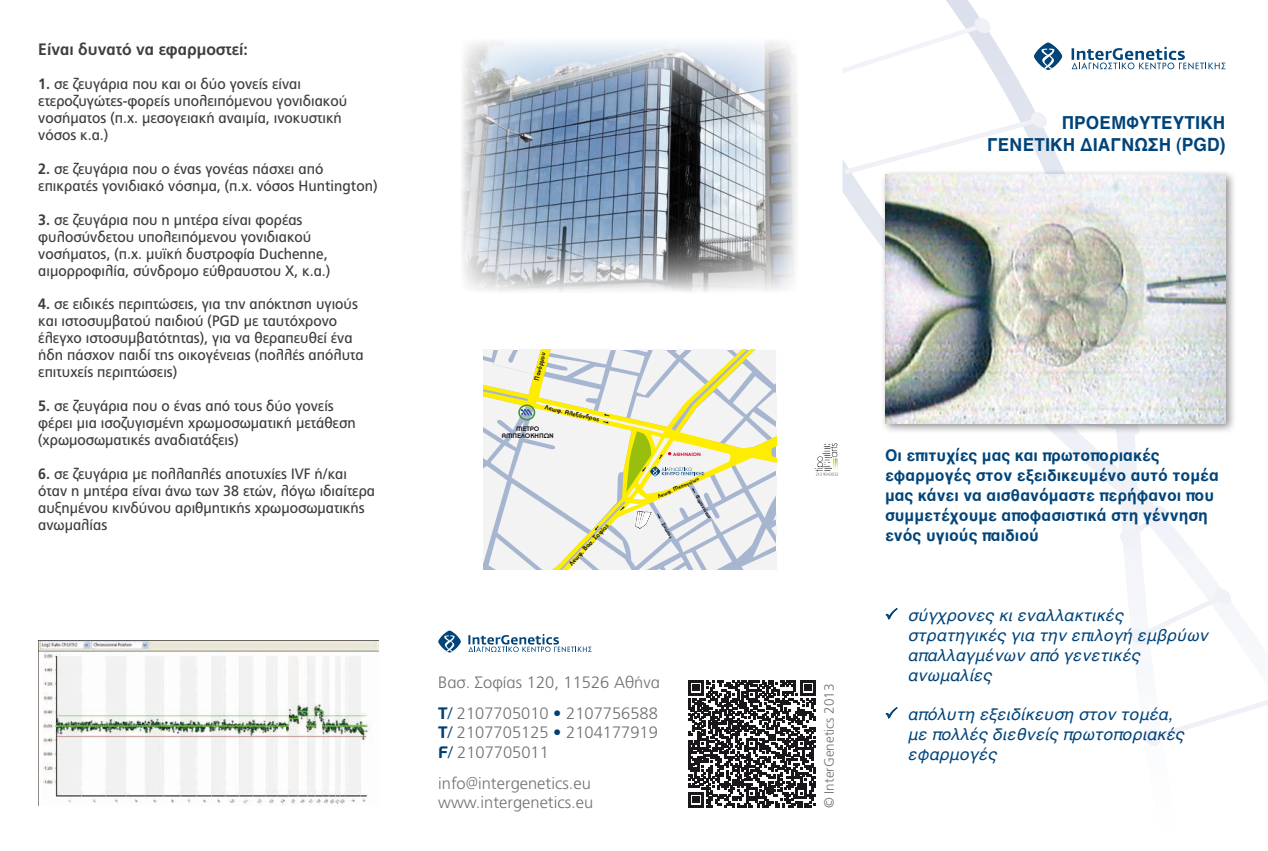
<style>
.page{position:relative;width:1268px;height:851px;background:#fff}
.page>*{position:absolute;margin:0;border:0;box-sizing:border-box;transform-origin:0 0}
.t1{font:700 18.3px/21.9px "Helvetica";color:#00447a;text-align:right;scale:.95 1}
.t2{font:italic 16.5px/19.8px "Helvetica";color:#00447a}
.t3{font:700 16.5px/19.8px "Helvetica";color:#00447a}
.t4{font:300 16.5px/19.8px "PF Catalog";color:#707173}
.t5{font:700 16.5px "PF Catalog";color:#3e3e40;scale:.95 1}
.t6{font:15px/17px "PF Catalog";color:#3e3e40;scale:.95 1}
.t7{font:300 13.5px "PF Catalog";color:#707173}
.t8{font:700 6.9px "PF Universal";color:#1a171c;scale:.95 1}
.t9{font:700 6.75px "PF Universal";color:#1a171c}
.t10{font:700 6.45px/7.8px "PF Universal";color:#1a171c;text-align:center;scale:1.06 1}
.t11{font:700 5.4px "PF Universal";color:#1a171c;scale:1.04 1}
.t12{font:700 5.1px "PF Universal";color:#1a171c}
.t13{font:700 4.8px "PF Transport";color:#e2001a;scale:1.06 1}
.s1{font-weight:700}
.s2{font-family:"PF Beau Sans Pro";font-weight:700;color:#003f73}
.s3{color:#003f73}
</style>
<div class="page">
<svg style="left:842px;top:0;width:399px;height:709px"></svg>
<svg style="left:842px;top:17px;width:149px;height:74px"></svg>
<svg style="left:842px;top:111px;width:205px;height:66px"></svg>
<svg style="left:1043px;top:434px;width:96px;height:2px"></svg>
<svg style="left:1119px;top:505px;width:49px;height:41px"></svg>
<svg style="left:1129px;top:587px;width:102px;height:58px"></svg>
<svg style="left:1142px;top:689px;width:125px;height:57px"></svg>
<svg style="left:483px;top:349px;width:293px;height:220px"></svg>
<svg style="left:688px;top:680px;width:127px;height:127px"></svg>
<svg style="left:438px;top:630px;width:23px;height:22px"></svg>
<svg style="left:468px;top:634px;width:123px;height:18px"></svg>
<img style="left:462px;top:41px;width:335px;height:251px">
<svg style="left:815px;top:443px;width:23px;height:32px"></svg>
<svg style="left:842px;top:0;width:78px;height:3px"></svg>
<svg style="left:1033px;top:43px;width:29px;height:27px"></svg>
<svg style="left:1071px;top:47px;width:154px;height:22px"></svg>
<div style="left:879px;top:169px;width:357px;height:265px;background:#1a171c;opacity:.5"></div>
<img style="left:884px;top:174px;width:341px;height:249px">
<img style="left:38px;top:640px;width:340px;height:165px">
<svg style="left:884px;top:607px;width:13px;height:13px"></svg>
<svg style="left:884px;top:706px;width:13px;height:13px"></svg>
<p class="t5" style="left:38px;top:40px;width:222px">Είναι δυνατό να εφαρμοστεί:</p>
<p class="t6" style="left:38px;top:75px;width:326px"><span class="s1">1.</span> σε ζευγάρια που και οι δύο γονείς είναι ετεροζυγώτες-φορείς υπολειπόμενου γονιδιακού νοσήματος (π.χ. μεσογειακή αναιμία, ινοκυστική νόσος κ.α.)</p>
<p class="t6" style="left:38px;top:160px;width:358px"><span class="s1">2.</span> σε ζευγάρια που ο ένας γονέας πάσχει από επικρατές γονιδιακό νόσημα, (π.χ. νόσος Huntington)</p>
<p class="t6" style="left:38px;top:211px;width:309px"><span class="s1">3.</span> σε ζευγάρια που η μητέρα είναι φορέας φυλοσύνδετου υπολειπόμενου γονιδιακού νοσήματος, (π.χ. μυϊκή δυστροφία Duchenne, αιμορροφιλία, σύνδρομο εύθραυστου Χ, κ.α.)</p>
<p class="t6" style="left:38px;top:296px;width:344px"><span class="s1">4.</span> σε ειδικές περιπτώσεις, για την απόκτηση υγιούς και ιστοσυμβατού παιδιού (PGD με ταυτόχρονο έλεγχο ιστοσυμβατότητας), για να θεραπευθεί ένα ήδη πάσχον παιδί της οικογένειας (πολλές απόλυτα επιτυχείς περιπτώσεις)</p>
<p class="t6" style="left:38px;top:397px;width:335px"><span class="s1">5.</span> σε ζευγάρια που ο ένας από τους δύο γονείς φέρει μια ισοζυγισμένη χρωμοσωματική μετάθεση (χρωμοσωματικές αναδιατάξεις)</p>
<p class="t6" style="left:38px;top:465px;width:356px"><span class="s1">6.</span> σε ζευγάρια με πολλαπλές αποτυχίες IVF ή/και όταν η μητέρα είναι άνω των 38 ετών, λόγω ιδιαίτερα αυξημένου κινδύνου αριθμητικής χρωμοσωματικής ανωμαλίας</p>
<p class="t8" style="left:532px;top:379px;width:32px;rotate:-76deg">Πανόρµου</p>
<p class="t10" style="left:545px;top:403px;width:54px;rotate:12deg">Λεωφ. Αλεξάνδρας</p>
<p class="t10" style="left:501px;top:424px;width:51px">ΜΕΤΡΟ<br>ΑΜΠΕΛΟΚΗΠΩΝ</p>
<p class="t9" style="left:567px;top:561px;width:56px;rotate:-47deg">Λεωφ. Βασ. Σοφίας</p>
<p class="t13" style="left:673px;top:451px;width:28px">ΑΘΗΝΑΙΟΝ</p>
<p class="t11" style="left:656px;top:493px;width:44px;rotate:-24deg">Λεωφ. Μεσογείων</p>
<p class="t12" style="left:665px;top:521px;width:18px;rotate:61deg">Σινώπης</p>
<p class="t12" style="left:699px;top:494px;width:28px;rotate:59deg">Φαραντάτων</p>
<p class="t4" style="left:438px;top:667px;width:223px;line-height:30.3px">Βασ. Σοφίας 120, 11526 Αθήνα<br><span class="s2">Τ</span><span class="s3">/</span> 2107705010 <span class="s3">•</span> 2107756588</p>
<p class="t4" style="left:438px;top:723px;width:221px"><span class="s2">Τ</span><span class="s3">/</span> 2107705125 <span class="s3">•</span> 2104177919<br><span class="s2">F</span><span class="s3">/</span> 2107705011</p>
<p class="t4" style="left:438px;top:773px;width:156px">info@intergenetics.eu www.intergenetics.eu</p>
<p class="t1" style="left:986px;top:111px;width:252px">ΠΡΟΕΜΦΥΤΕΥΤΙΚΗ<br>ΓΕΝΕΤΙΚΗ ΔΙΑΓΝΩΣΗ (PGD)</p>
<p class="t7" style="left:821px;top:808px;width:126px;rotate:-90deg">© InterGenetics 2013</p>
<p class="t3" style="left:884px;top:445px;width:335px">Οι επιτυχίες μας και πρωτοποριακές εφαρμογές στον εξειδικευμένο αυτό τομέα μας κάνει να αισθανόμαστε περήφανοι που συμμετέχουμε αποφασιστικά στη γέννηση ενός υγιούς παιδιού</p>
<p class="t2" style="left:907px;top:605px;width:302px">σύγχρονες κι εναλλακτικές στρατηγικές για την επιλογή εμβρύων απαλλαγμένων από γενετικές ανωμαλίες</p>
<p class="t2" style="left:907px;top:704px;width:278px">απόλυτη εξειδίκευση στον τομέα, με πολλές διεθνείς πρωτοποριακές εφαρμογές</p>
</div>
